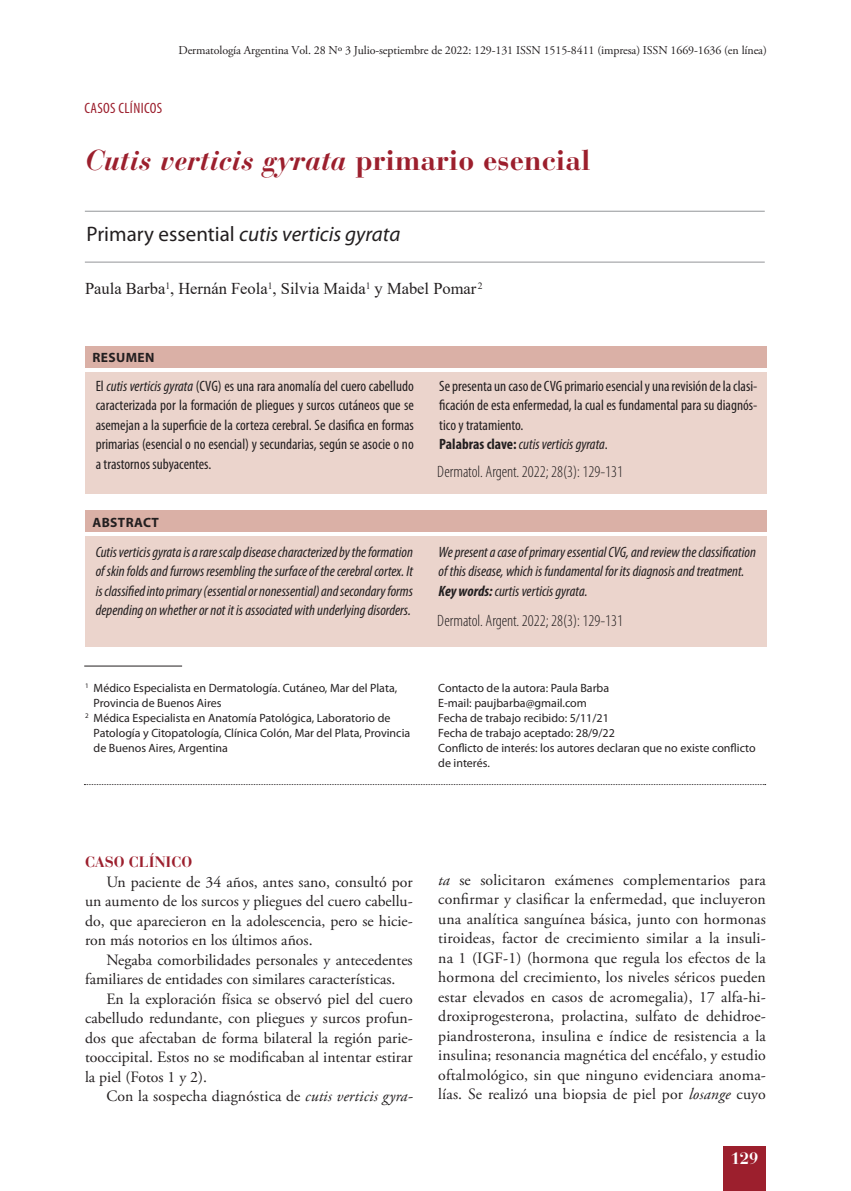
<style>
.page{position:relative;width:851px;height:1191px;background:#fff}
.page>*{position:absolute;margin:0;border:0;box-sizing:border-box;transform-origin:0 0}
.t1{font:italic 700 28.5px "Bauer Bodoni Std";color:#9c1f2d}
.t2{font:italic 21px "Myriad Pro";color:#231f20}
.t3{font:300 condensed 16.5px "Myriad Pro";color:#231f20}
.t4{font:16.5px "Times New Roman";color:#231f20}
.t5{font:700 16.5px "Bauer Bodoni Std";color:#fff}
.t6{font:15.75px/19.5px "Adobe Garamond Pro";color:#231f20;text-align:justify}
.t7{font:condensed 15px/19.5px "Myriad Pro";color:#231f20;text-align:justify}
.t8{font:italic condensed 15px/19.5px "Myriad Pro";color:#231f20;text-align:justify}
.t9{font:condensed 15px "Myriad Pro";letter-spacing:.025em;color:#9c1f2d}
.t10{font:700 15px "Bauer Bodoni Std";color:#9c1f2d}
.t11{font:700 13.5px "Myriad Pro";letter-spacing:.025em;color:#231f20}
.t12{font:12px/15px "Myriad Pro";color:#231f20}
.t13{font:12px "Adobe Garamond Pro";letter-spacing:-.01em;color:#231f20}
.s1{font-style:normal}
.s2{font-style:italic}
.s3{font-weight:700}
</style>
<div class="page">
<div style="left:723px;top:1146px;width:42px;height:45px;background:#9c1f2d"></div>
<div style="left:86px;top:346px;width:680px;height:21px;background:#dab0a6"></div>
<div style="left:86px;top:372px;width:680px;height:121px;background:#ebd4cc"></div>
<div style="left:86px;top:536px;width:680px;height:110px;background:#ebd4cc"></div>
<div style="left:86px;top:510px;width:680px;height:22px;background:#dab0a6"></div>
<hr style="left:85px;top:262px;width:679px;height:1px;background:#939598">
<hr style="left:85px;top:211px;width:679px;height:1px;background:#939598">
<svg style="left:84px;top:784px;width:681px;height:1px"></svg>
<hr style="left:84px;top:665px;width:98px;height:1px;background:#231f20">
<p class="t13" style="left:178px;top:43px;width:590px">Dermatología Argentina Vol. 28 Nº 3 Julio-septiembre de 2022: 129-131 ISSN 1515-8411 (impresa) ISSN 1669-1636 (en línea)</p>
<p class="t9" style="left:84px;top:98px;width:79px">CASOS CLÍNICOS</p>
<h1 class="t1" style="left:85px;top:143px;width:507px">Cutis verticis gyrata <span class="s1">primario esencial</span></h1>
<h2 class="t2" style="left:86px;top:221px;width:315px"><span class="s1">Primary essential</span> cutis verticis gyrata</h2>
<p class="t4" style="left:85px;top:277px;width:399px">Paula Barba<sup>1</sup>, Hernán Feola<sup>1</sup>, Silvia Maida<sup>1</sup> y Mabel Pomar <sup>2</sup></p>
<p class="t11" style="left:93px;top:349px;width:63px">RESUMEN</p>
<p class="t7" style="left:96px;top:376px;width:319px">El <span class="s2">cutis verticis gyrata</span> (CVG) es una rara anomalía del cuero cabelludo caracterizada por la formación de pliegues y surcos cutáneos que se asemejan a la superficie de la corteza cerebral. Se clasifica en formas primarias (esencial o no esencial) y secundarias, según se asocie o no a trastornos subyacentes.</p>
<p class="t7" style="left:439px;top:376px;width:319px;text-align:left">Se presenta un caso de CVG primario esencial y una revisión de la clasi&shy;ficación de esta enfermedad, la cual es fundamental para su diagnós&shy;tico y tratamiento.<br><span class="s3">Palabras clave:</span> <span class="s2">cutis verticis gyrata</span>.</p>
<p class="t3" style="left:437px;top:463px;width:187px">Dermatol. Argent. 2022; 28(3): 129-131</p>
<p class="t11" style="left:93px;top:513px;width:68px">ABSTRACT</p>
<p class="t8" style="left:96px;top:542px;width:319px">Cutis verticis gyrata is a rare scalp disease characterized by the formation of skin folds and furrows resembling the surface of the cerebral cortex. It is classified into primary (essential or nonessential) and secondary forms depending on whether or not it is associated with underlying disorders.</p>
<p class="t8" style="left:438px;top:542px;width:319px;text-align:left">We present a case of primary essential CVG, and review the classification of this disease, which is fundamental for its diagnosis and treatment.<br><span class="s3">Key words:</span> curtis verticis gyrata.</p>
<p class="t3" style="left:437px;top:612px;width:187px">Dermatol. Argent. 2022; 28(3): 129-131</p>
<p class="t12" style="left:85px;top:680px;width:313px"><sup>1</sup> Médico Especialista en Dermatología. Cutáneo, Mar del Plata,</p>
<p class="t12" style="left:94px;top:695px;width:129px">Provincia de Buenos Aires</p>
<p class="t12" style="left:85px;top:710px;width:307px"><sup>2</sup> Médica Especialista en Anatomía Patológica, Laboratorio de</p>
<p class="t12" style="left:94px;top:725px;width:318px">Patología y Citopatología, Clínica Colón, Mar del Plata, Provincia</p>
<p class="t12" style="left:94px;top:740px;width:136px">de Buenos Aires, Argentina</p>
<p class="t12" style="left:438px;top:680px;width:319px">Contacto de la autora: Paula Barba<br>E-mail: paujbarba@gmail.com<br>Fecha de trabajo recibido: 5/11/21<br>Fecha de trabajo aceptado: 28/9/22<br>Conflicto de interés: los autores declaran que no existe conflicto de interés.</p>
<p class="t10" style="left:85px;top:853px;width:109px">CASO CLÍNICO</p>
<p class="t6" style="left:85px;top:872px;width:329px;text-indent:21px">Un paciente de 34 años, antes sano, consultó por un aumento de los surcos y pliegues del cuero cabellu&shy;do, que aparecieron en la adolescencia, pero se hicie&shy;ron más notorios en los últimos años.</p>
<p class="t6" style="left:85px;top:950px;width:329px;text-indent:21px">Negaba comorbilidades personales y antecedentes familiares de entidades con similares características.</p>
<p class="t6" style="left:85px;top:989px;width:329px;text-indent:21px">En la exploración física se observó piel del cuero cabelludo redundante, con pliegues y surcos profun&shy;dos que afectaban de forma bilateral la región parie&shy;tooccipital. Estos no se modificaban al intentar estirar la piel (Fotos 1 y 2).</p>
<p class="t6" style="left:106px;top:1087px;width:308px">Con la sospecha diagnóstica de <span class="s2">cutis verticis gyra-</span></p>
<p class="t6" style="left:438px;top:870px;width:329px"><span class="s2">ta</span> se solicitaron exámenes complementarios para confirmar y clasificar la enfermedad, que incluyeron una analítica sanguínea básica, junto con hormonas tiroideas, factor de crecimiento similar a la insuli&shy;na 1 (IGF-1) (hormona que regula los efectos de la hormona del crecimiento, los niveles séricos pueden estar elevados en casos de acromegalia), 17 alfa-hi&shy;droxiprogesterona, prolactina, sulfato de dehidroe&shy;piandrosterona, insulina e índice de resistencia a la insulina; resonancia magnética del encéfalo, y estudio oftalmológico, sin que ninguno evidenciara anoma&shy;lías. Se realizó una biopsia de piel por <span class="s2">losange</span> cuyo</p>
<p class="t5" style="left:730px;top:1148px;width:29px">129</p>
</div>
